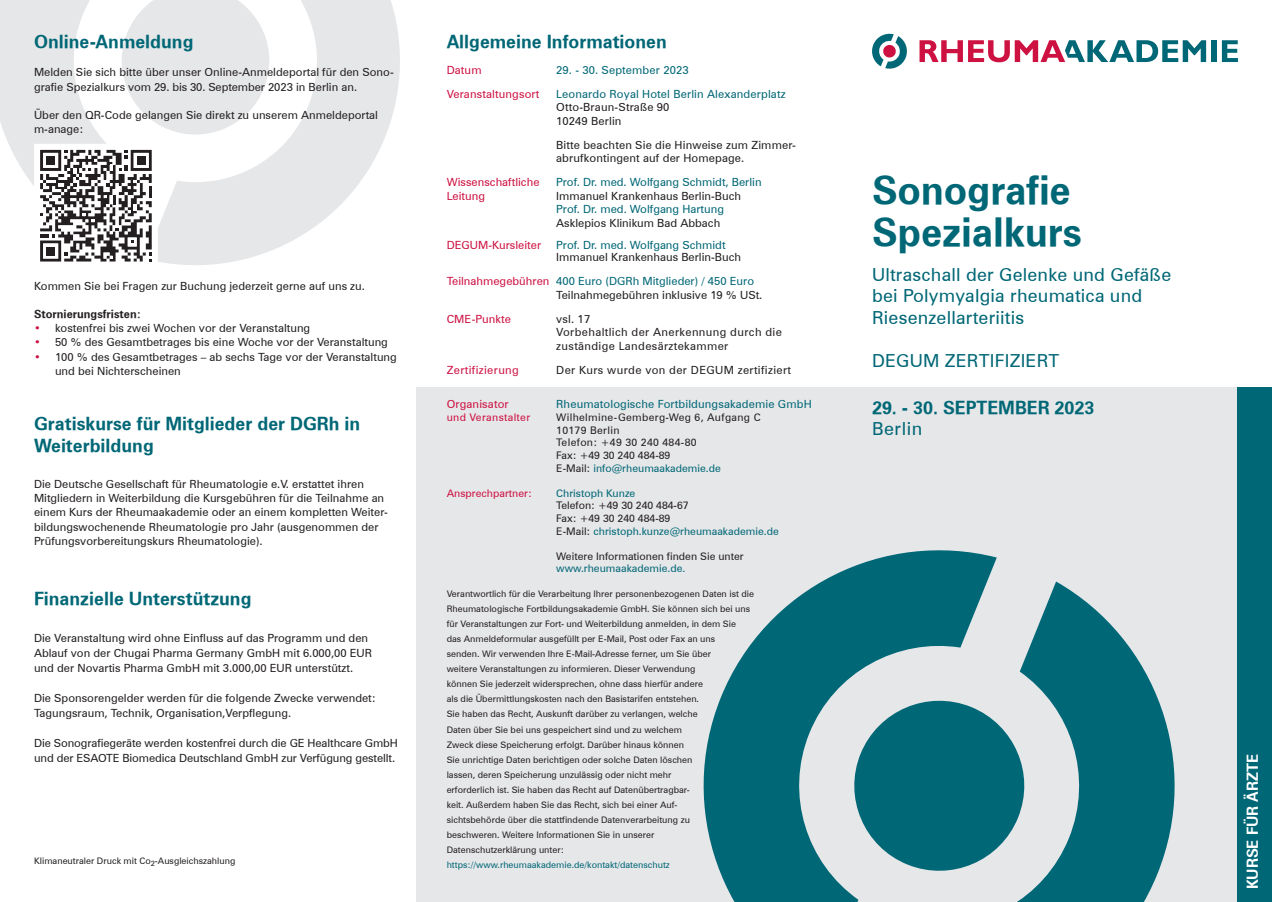
<style>
.page{position:relative;width:1272px;height:902px;background:#fff}
.page>*{position:absolute;margin:0;border:0;box-sizing:border-box;transform-origin:0 0}
.t1{font:39px/42px "Zurich Bold BT";letter-spacing:-.005em;color:#006776}
.t2{font:18px/21.6px "Zurich Bold BT";color:#006776}
.t3{font:18px/21.6px "Zurich BT";letter-spacing:.01em;color:#006776}
.t4{font:15px "Zurich Bold BT";color:#fff}
.t5{font:11.25px/14.2px "Zurich BT";color:#231f20}
.t6{font:11.25px/24px "Zurich BT";color:#006776}
.t7{font:11.25px/13.5px "Zurich BT";letter-spacing:.03em;color:#231f20}
.t8{font:11.25px "Zurich BT";letter-spacing:.01em;color:#cd1141}
.t9{font:11.25px "Zurich Bold BT";color:#231f20}
.t10{font:11.25px "Zurich BT";letter-spacing:.03em;color:#cd1141}
.t11{font:10.5px/12.6px "Zurich BT";color:#231f20}
.t12{font:10.5px/12.6px "Zurich BT";letter-spacing:.03em;color:#231f20}
.t13{font:10.5px "Zurich BT";color:#006776}
.t14{font:10.5px "Zurich BT";color:#cd1141}
.t15{font:10.5px "Zurich BT";letter-spacing:.03em;color:#cd1141}
.t16{font:9px/15px "Zurich BT";color:#231f20}
.t17{font:9px "Zurich BT";color:#006776}
.s1{color:#cd1141}
.s2{color:#231f20}
.s3{color:#006776}
</style>
<div class="page">
<svg style="left:279px;top:0;width:121px;height:247px;fill:#e6e7e9"></svg>
<svg style="left:0;top:0;width:34px;height:186px;background:#e9eaec"></svg>
<svg style="left:34px;top:0;width:245px;height:265px"></svg>
<svg style="left:919px;top:40px;width:43px;height:22px"></svg>
<svg style="left:968px;top:40px;width:238px;height:22px"></svg>
<div style="left:1211px;top:40px;width:5px;height:22px;background:#006776"></div>
<svg style="left:1221px;top:40px;width:16px;height:22px"></svg>
<svg style="left:872px;top:33px;width:35px;height:36px"></svg>
<div style="left:417px;top:387px;width:854px;height:514px;background:#e6e7e9"></div>
<div style="left:1237px;top:387px;width:34px;height:514px;background:#006776"></div>
<svg style="left:1018px;top:581px;width:157px;height:320px;fill:#006776"></svg>
<svg style="left:703px;top:550px;width:293px;height:351px;fill:#006776"></svg>
<svg style="left:842px;top:689px;width:193px;height:193px"></svg>
<h2 class="t2" style="left:34px;top:30px;width:161px">Online-Anmeldung</h2>
<p class="t5" style="left:34px;top:65px;width:361px">Melden Sie sich bitte über unser Online-Anmeldeportal für den Sono&shy;grafie Spezialkurs vom 29. bis 30. September 2023 in Berlin an.</p>
<p class="t5" style="left:34px;top:108px;width:345px">Über den QR-Code gelangen Sie direkt zu unserem Anmeldeportal m-anage:</p>
<p class="t5" style="left:34px;top:279px;width:332px">Kommen Sie bei Fragen zur Buchung jederzeit gerne auf uns zu.</p>
<p class="t9" style="left:34px;top:307px;width:109px">Stornierungsfristen:</p>
<p class="t5" style="left:34px;top:321px;width:278px"><span class="s1">•</span> kostenfrei bis zwei Wochen vor der Veranstaltung</p>
<p class="t5" style="left:34px;top:335px;width:355px"><span class="s1">•</span> 50 % des Gesamtbetrages bis eine Woche vor der Veranstaltung</p>
<p class="t5" style="left:55px;top:349px;width:343px;text-indent:-21px"><span class="s1">•</span> 100 % des Gesamtbetrages – ab sechs Tage vor der Veranstaltung und bei Nichterscheinen</p>
<h2 class="t2" style="left:34px;top:413px;width:328px">Gratiskurse für Mitglieder der DGRh in<br>Weiterbildung</h2>
<p class="t5" style="left:34px;top:476px;width:355px">Die Deutsche Gesellschaft für Rheumatologie e.V. erstattet ihren Mitgliedern in Weiterbildung die Kursgebühren für die Teilnahme an einem Kurs der Rheumaakademie oder an einem kompletten Weiter&shy;bildungswochenende Rheumatologie pro Jahr (ausgenommen der Prüfungsvorbereitungskurs Rheumatologie).</p>
<h2 class="t2" style="left:34px;top:587px;width:219px">Finanzielle Unterstützung</h2>
<p class="t5" style="left:34px;top:630px;width:339px;line-height:15px">Die Veranstaltung wird ohne Einfluss auf das Programm und den<br>Ablauf von der Chugai Pharma Germany GmbH mit 6.000,00 EUR und der Novartis Pharma GmbH mit 3.000,00 EUR unterstützt.</p>
<p class="t5" style="left:34px;top:689px;width:343px;line-height:15px">Die Sponsorengelder werden für die folgende Zwecke verwendet:<br>Tagungsraum, Technik, Organisation,Verpflegung.</p>
<p class="t5" style="left:34px;top:734px;width:365px;line-height:15px">Die Sonografiegeräte werden kostenfrei durch die GE Healthcare GmbH und der ESAOTE Biomedica Deutschland GmbH zur Verfügung gestellt.</p>
<p class="t16" style="left:34px;top:853px;width:203px">Klimaneutraler Druck mit Co<sub>2</sub>-Ausgleichszahlung</p>
<h2 class="t2" style="left:446px;top:30px;width:222px">Allgemeine Informationen</h2>
<p class="t8" style="left:446px;top:63px;width:36px">Datum</p>
<p class="t6" style="left:556px;top:58px;width:134px">29. - 30. September 2023</p>
<p class="t8" style="left:446px;top:87px;width:94px">Veranstaltungsort</p>
<p class="t6" style="left:556px;top:82px;width:231px">Leonardo Royal Hotel Berlin Alexanderplatz</p>
<p class="t5" style="left:556px;top:100px;width:115px;line-height:13.5px">Otto-Braun-Straße 90<br>10249 Berlin</p>
<p class="t5" style="left:556px;top:138px;width:241px;line-height:13.5px">Bitte beachten Sie die Hinweise zum Zimmer&shy;abrufkontingent auf der Homepage.</p>
<p class="t8" style="left:446px;top:175px;width:94px">Wissenschaftliche</p>
<p class="t6" style="left:556px;top:170px;width:207px">Prof. Dr. med. Wolfgang Schmidt, Berlin</p>
<p class="t8" style="left:446px;top:189px;width:40px">Leitung</p>
<p class="t5" style="left:556px;top:189px;width:186px">Immanuel Krankenhaus Berlin-Buch</p>
<p class="t6" style="left:556px;top:197px;width:169px">Prof. Dr. med. Wolfgang Hartung</p>
<p class="t5" style="left:556px;top:216px;width:166px">Asklepios Klinikum Bad Abbach</p>
<p class="t8" style="left:446px;top:238px;width:96px">DEGUM-Kursleiter</p>
<p class="t6" style="left:556px;top:233px;width:171px">Prof. Dr. med. Wolfgang Schmidt</p>
<p class="t6" style="left:446px;top:245px;width:309px;text-indent:109px"><span class="s2">Immanuel Krankenhaus Berlin-Buch<br></span><span class="s1">Teilnahmegebühren</span> 400 Euro (DGRh Mitglieder) / 450 Euro</p>
<p class="t5" style="left:556px;top:288px;width:208px">Teilnahmegebühren inklusive 19 % USt.</p>
<p class="t8" style="left:446px;top:312px;width:66px">CME-Punkte</p>
<p class="t7" style="left:556px;top:312px;width:227px">vsl. 17<br>Vorbehaltlich der Anerkennung durch die zuständige Landesärztekammer</p>
<p class="t10" style="left:446px;top:363px;width:74px">Zertifizierung</p>
<p class="t7" style="left:556px;top:363px;width:236px">Der Kurs wurde von der DEGUM zertifiziert</p>
<p class="t8" style="left:446px;top:397px;width:64px">Organisator</p>
<p class="t6" style="left:556px;top:392px;width:257px">Rheumatologische Fortbildungsakademie GmbH</p>
<p class="t15" style="left:446px;top:411px;width:85px">und Veranstalter</p>
<p class="t12" style="left:556px;top:411px;width:206px">Wilhelmine-Gemberg-Weg 6, Aufgang C<br>10179 Berlin<br>Telefon: +49 30 240 484-80<br>Fax: +49 30 240 484-89<br>E-Mail: <span class="s3">info@rheumaakademie.de</span></p>
<p class="t14" style="left:446px;top:486px;width:87px">Ansprechpartner:</p>
<p class="t13" style="left:556px;top:486px;width:81px">Christoph Kunze</p>
<p class="t11" style="left:556px;top:499px;width:224px">Telefon: +49 30 240 484-67<br>Fax: +49 30 240 484-89<br>E-Mail: <span class="s3">christoph.kunze@rheumaakademie.de</span></p>
<p class="t11" style="left:556px;top:549px;width:189px">Weitere Informationen finden Sie unter</p>
<p class="t13" style="left:556px;top:562px;width:131px">www.rheumaakademie.de.</p>
<p class="t16" style="left:446px;top:586px;width:309px">Verantwortlich für die Verarbeitung Ihrer personenbezogenen Daten ist die Rheumatologische Fortbildungsakademie GmbH. Sie können sich bei uns für Veranstaltungen zur Fort- und Weiterbildung anmelden, in dem Sie<br>das Anmeldeformular ausgefüllt per E-Mail, Post oder Fax an uns<br>senden. Wir verwenden Ihre E-Mail-Adresse ferner, um Sie über<br>weitere Veranstaltungen zu informieren. Dieser Verwendung<br>können Sie jederzeit widersprechen, ohne dass hierfür andere<br>als die Übermittlungskosten nach den Basistarifen entstehen.<br>Sie haben das Recht, Auskunft darüber zu verlangen, welche<br>Daten über Sie bei uns gespeichert sind und zu welchem<br>Zweck diese Speicherung erfolgt. Darüber hinaus können<br>Sie unrichtige Daten berichtigen oder solche Daten löschen<br>lassen, deren Speicherung unzulässig oder nicht mehr<br>erforderlich ist. Sie haben das Recht auf Datenübertragbar-<br>keit. Außerdem haben Sie das Recht, sich bei einer Auf-<br>sichtsbehörde über die stattfindende Datenverarbeitung zu<br>beschweren. Weitere Informationen Sie in unserer<br>Datenschutzerklärung unter:</p>
<p class="t17" style="left:446px;top:858px;width:225px">https://www.rheumaakademie.de/kontakt/datenschutz</p>
<h1 class="t1" style="left:872px;top:169px;width:211px">Sonografie<br>Spezialkurs</h1>
<h2 class="t3" style="left:872px;top:263px;width:301px">Ultraschall der Gelenke und Gefäße bei Polymyalgia rheumatica und<br>Riesenzellarteriitis</h2>
<h2 class="t3" style="left:872px;top:350px;width:189px">DEGUM ZERTIFIZIERT</h2>
<h2 class="t2" style="left:872px;top:396px;width:224px">29. - 30. SEPTEMBER 2023</h2>
<h2 class="t3" style="left:872px;top:418px;width:52px">Berlin</h2>
<h3 class="t4" style="left:1243px;top:888px;width:136px;rotate:-90deg">KURSE FÜR ÄRZTE</h3>
</div>
